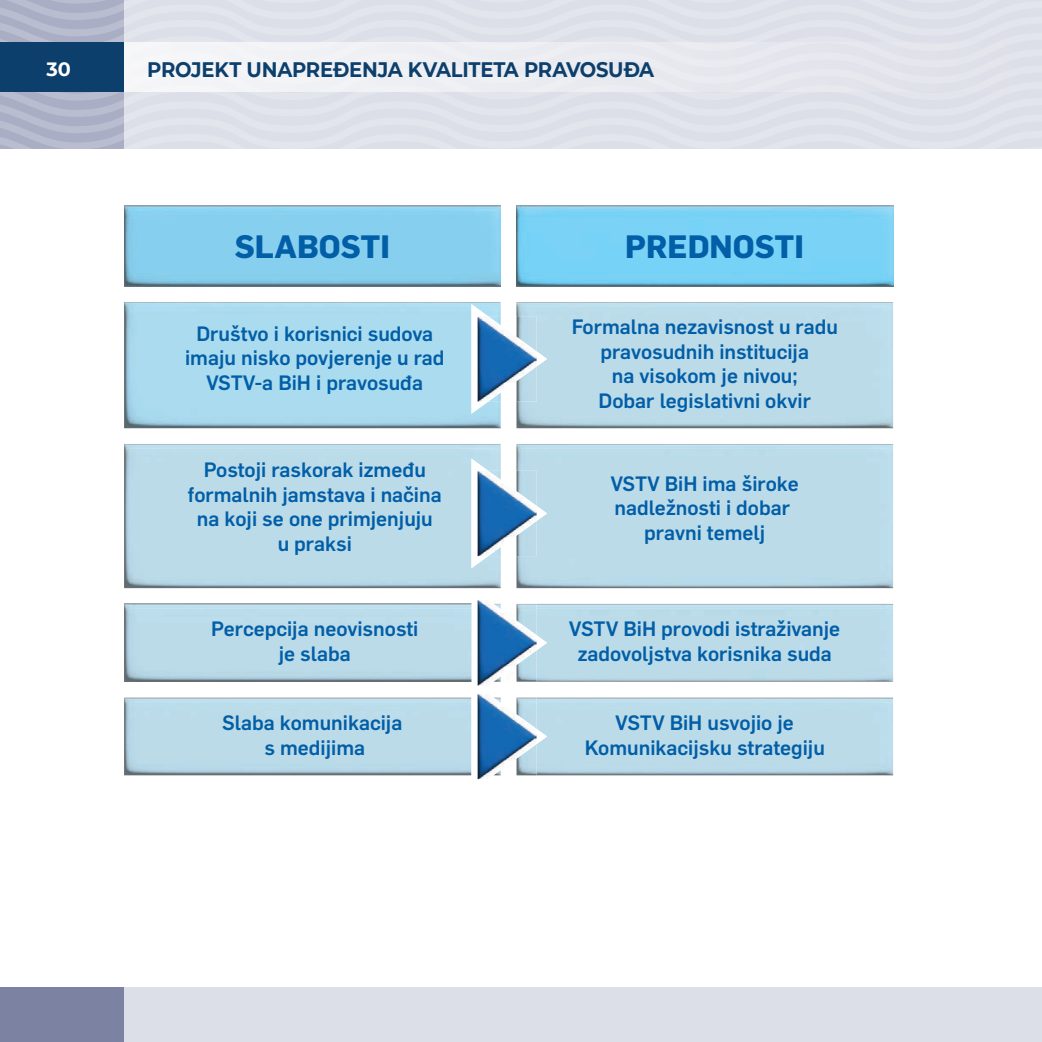
<style>
.page{position:relative;width:1042px;height:1042px;background:#fff}
.page>*{position:absolute;margin:0;border:0;box-sizing:border-box;transform-origin:0 0}
.t1{font:700 31.68px "Flama";color:#015ea7}
.t2{font:700 21px "Montserrat";letter-spacing:-.01em;color:#0c3f6c;scale:.93 1}
.t3{font:500 20.47px/24.5px "Flama";color:#015ea7;text-align:center}
.t4{font:700 19.25px "Montserrat";color:#fff}
</style>
<div class="page">
<div style="left:0;top:987px;width:1042px;height:55px;background:#dddfe8"></div>
<div style="left:0;top:987px;width:124px;height:55px;background:#7c83a2"></div>
<img style="left:124px;top:206px;width:377px;height:80px">
<img style="left:124px;top:302px;width:377px;height:126px">
<img style="left:516px;top:206px;width:377px;height:80px">
<div style="left:124px;top:444px;width:377px;height:144px;background:#bbdbe8"></div>
<img style="left:124px;top:604px;width:347px;height:78px">
<img style="left:124px;top:697px;width:347px;height:78px">
<div style="left:516px;top:302px;width:377px;height:126px;background:#bbdbe8"></div>
<div style="left:516px;top:444px;width:377px;height:144px;background:#bbdbe8"></div>
<img style="left:547px;top:697px;width:346px;height:78px">
<svg style="left:471px;top:304px;width:76px;height:110px"></svg>
<img style="left:477px;top:316px;width:59px;height:86px">
<svg style="left:471px;top:459px;width:76px;height:109px"></svg>
<img style="left:477px;top:471px;width:59px;height:85px">
<svg style="left:471px;top:588px;width:76px;height:192px"></svg>
<img style="left:477px;top:694px;width:59px;height:85px">
<svg style="left:0;top:0;width:1042px;height:149px;background:#d6dae4"></svg>
<p class="t4" style="left:46px;top:56px;width:26px">30</p>
<p class="t2" style="left:147px;top:55px;width:547px">PROJEKT UNAPREĐENJA KVALITETA PRAVOSUĐA</p>
<h1 class="t1" style="left:235px;top:224px;width:157px">SLABOSTI</h1>
<h1 class="t1" style="left:625px;top:224px;width:180px">PREDNOSTI</h1>
<p class="t3" style="left:185px;top:320px;width:261px">Društvo i korisnici sudova imaju nisko povjerenje u rad<br>VSTV-a BiH i pravosuđa</p>
<p class="t3" style="left:188px;top:456px;width:255px">Postoji raskorak između formalnih jamstava i načina na koji se one primjenjuju<br>u praksi</p>
<p class="t3" style="left:211px;top:615px;width:209px">Percepcija neovisnosti je slaba</p>
<p class="t3" style="left:222px;top:709px;width:182px">Slaba komunikacija s medijima</p>
<p class="t3" style="left:572px;top:313px;width:268px">Formalna nezavisnost u radu pravosudnih institucija<br>na visokom je nivou;<br>Dobar legislativni okvir</p>
<p class="t3" style="left:611px;top:470px;width:190px">VSTV BiH ima široke nadležnosti i dobar pravni temelj</p>
<p class="t3" style="left:569px;top:615px;width:272px">VSTV BiH provodi istraživanje zadovoljstva korisnika suda</p>
<p class="t3" style="left:585px;top:709px;width:242px">VSTV BiH usvojio je<br>Komunikacijsku strategiju</p>
</div>
